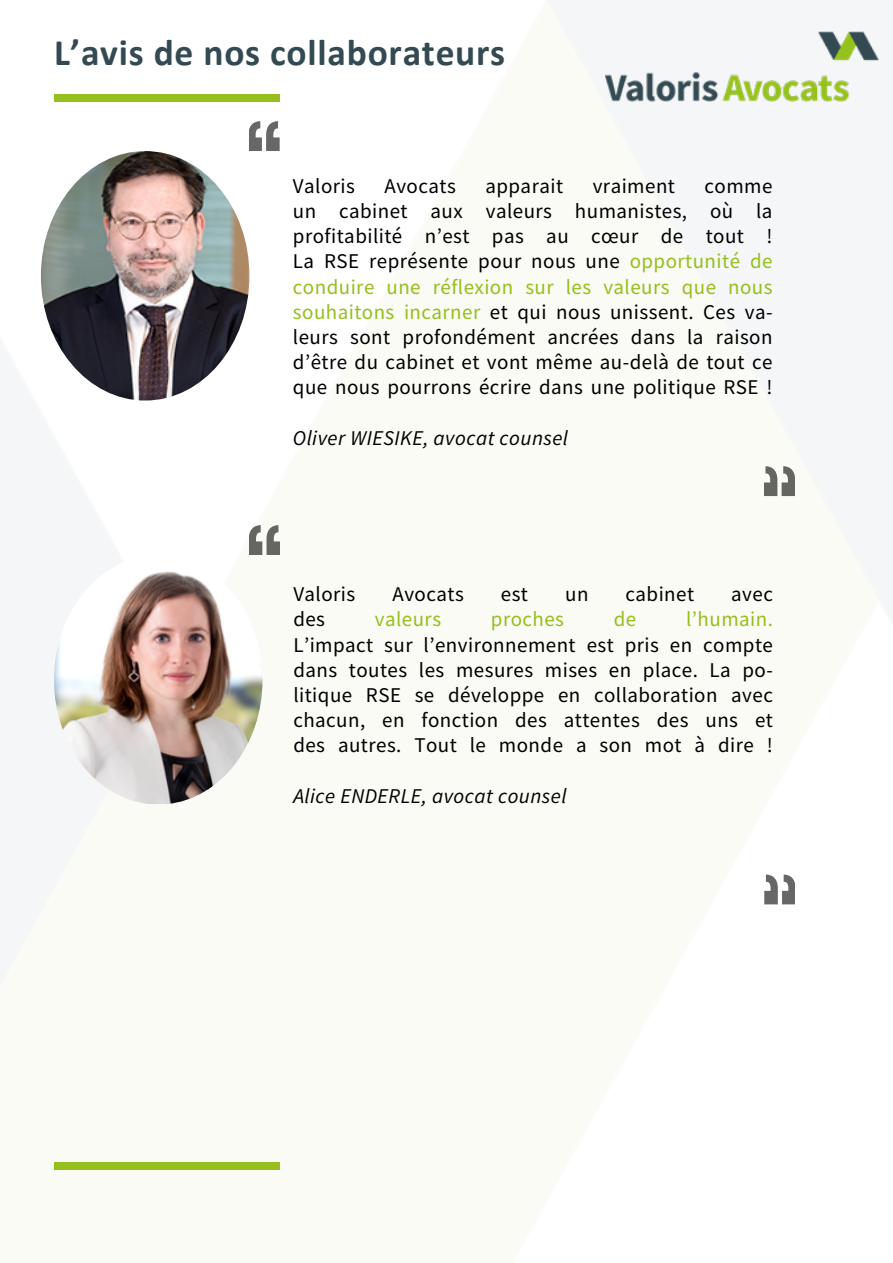
<style>
.page{position:relative;width:893px;height:1263px;background:#fff}
.page>*{position:absolute;margin:0;border:0;box-sizing:border-box;transform-origin:0 0}
.t1{font:700 37.5px "Calibri";letter-spacing:.02em;color:#344a53}
.t2{font:21px/25.2px "Source Sans Variable";letter-spacing:.02em;color:#000;text-align:justify}
.t3{font:italic 21px "Source Sans Variable";letter-spacing:.02em;color:#000}
.t4{font:21px "Source Sans Variable";letter-spacing:.02em;color:#95bf1c}
.s1{color:#95bf1c}
</style>
<div class="page">
<img style="left:0;top:4px;width:875px;height:1259px">
<div style="left:54px;top:95px;width:225px;height:7px;background:#95bf1c"></div>
<div style="left:54px;top:1163px;width:225px;height:7px;background:#95bf1c"></div>
<img style="left:568px;top:4px;width:311px;height:142px">
<img style="left:41px;top:151px;width:208px;height:250px">
<svg style="left:249px;top:121px;width:30px;height:30px"></svg>
<svg style="left:764px;top:466px;width:30px;height:30px"></svg>
<img style="left:54px;top:555px;width:208px;height:249px">
<svg style="left:249px;top:525px;width:30px;height:30px"></svg>
<svg style="left:765px;top:874px;width:30px;height:30px"></svg>
<h1 class="t1" style="left:54px;top:26px;width:453px">L’avis de nos collaborateurs</h1>
<p class="t2" style="left:293px;top:173px;width:64px">Valoris</p>
<p class="t2" style="left:385px;top:173px;width:73px">Avocats</p>
<p class="t2" style="left:485px;top:173px;width:79px">apparait</p>
<p class="t2" style="left:593px;top:173px;width:84px">vraiment</p>
<p class="t2" style="left:293px;top:173px;width:481px;text-indent:412px">comme un cabinet aux valeurs humanistes, où la profitabilité n’est pas au cœur de tout !<br>La RSE représente pour nous une <span class="s1">opportunité de conduire une réflexion sur les valeurs que nous souhaitons incarner</span> et qui nous unissent. Ces va&shy;leurs sont profondément ancrées dans la raison d’être du cabinet et vont même au-delà de tout ce que nous pourrons écrire dans une politique RSE !</p>
<p class="t3" style="left:293px;top:425px;width:277px">Oliver WIESIKE, avocat counsel</p>
<p class="t2" style="left:293px;top:582px;width:64px">Valoris</p>
<p class="t2" style="left:392px;top:582px;width:73px">Avocats</p>
<p class="t2" style="left:501px;top:582px;width:29px">est</p>
<p class="t2" style="left:565px;top:582px;width:25px">un</p>
<p class="t2" style="left:626px;top:582px;width:70px">cabinet</p>
<p class="t2" style="left:731px;top:582px;width:43px">avec</p>
<p class="t2" style="left:293px;top:607px;width:33px">des</p>
<p class="t4" style="left:375px;top:607px;width:68px">valeurs</p>
<p class="t4" style="left:491px;top:607px;width:75px">proches</p>
<p class="t4" style="left:614px;top:607px;width:24px">de</p>
<p class="t4" style="left:686px;top:607px;width:88px">l’humain.</p>
<p class="t2" style="left:293px;top:632px;width:481px">L’impact sur l’environnement est pris en compte dans toutes les mesures mises en place. La po&shy;litique RSE se développe en collaboration avec chacun, en fonction des attentes des uns et des autres. Tout le monde a son mot à dire !</p>
<p class="t3" style="left:293px;top:783px;width:275px">Alice ENDERLE, avocat counsel</p>
</div>
